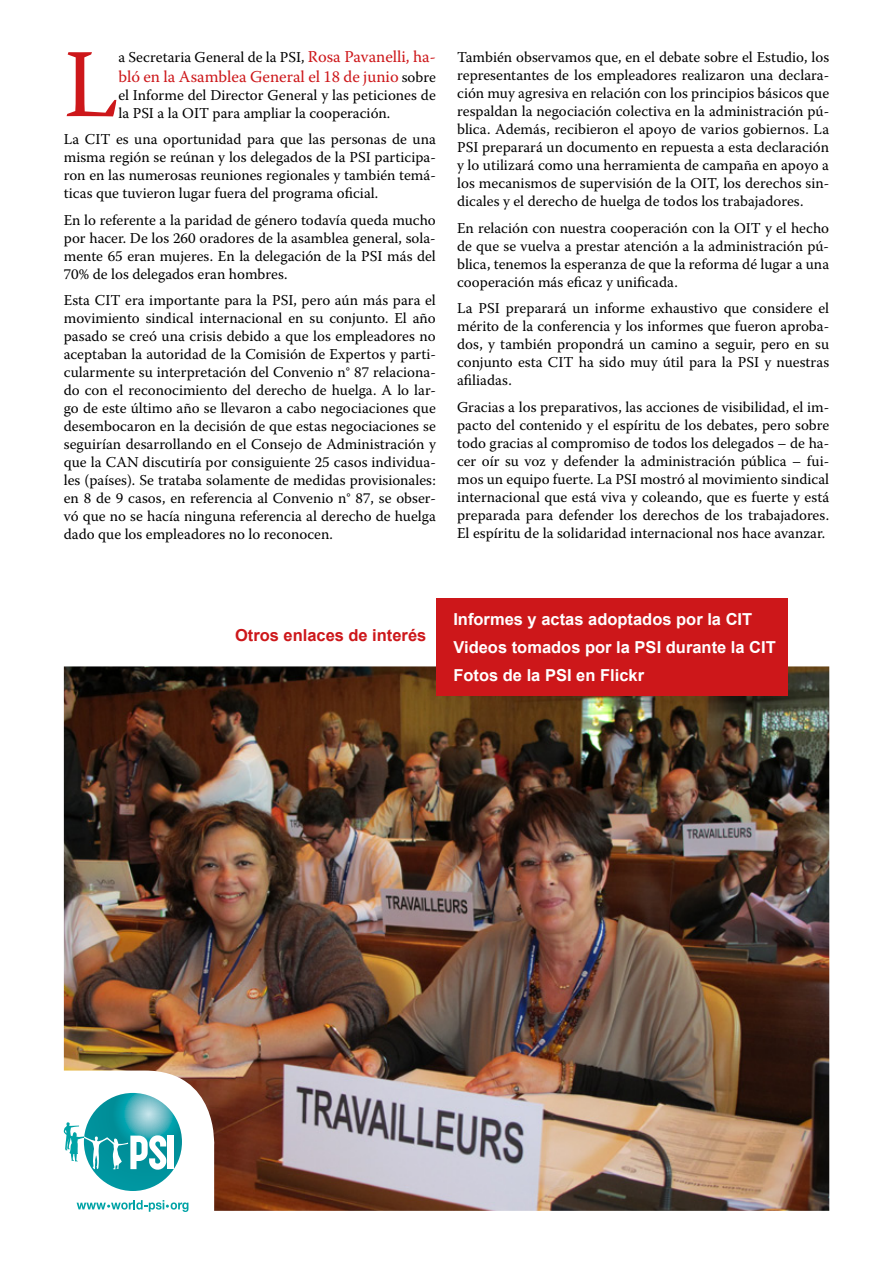
<style>
.page{position:relative;width:893px;height:1263px;background:#fff}
.page>*{position:absolute;margin:0;border:0;box-sizing:border-box;transform-origin:0 0}
.t1{font:96.9px "Warnock Pro";color:#cd171a}
.t2{font:700 16.5px/28px "Arial";color:#fff}
.t3{font:16.5px "Warnock Pro";color:#cd171a}
.t4{font:700 16.5px "Arial";color:#cd171a}
.t5{font:15px/18px "Warnock Pro";color:#000;text-align:justify}
.s1{font-size:16.5px;color:#cd171a}
.s2{font-size:15px;color:#000}
</style>
<div class="page">
<img style="left:64px;top:666px;width:765px;height:545px">
<div style="left:436px;top:598px;width:352px;height:98px;background:#cd171a"></div>
<h1 class="t1" style="left:64px;top:26px;width:56px">L</h1>
<p class="t5" style="left:118px;top:48px;width:319px">a Secretaria General de la PSI, <span class="s1">Rosa Pavanelli, ha-</span></p>
<p class="t3" style="left:118px;top:67px;width:319px">bló en la Asamblea General el 18 de junio <span class="s2">sobre</span></p>
<p class="t5" style="left:118px;top:86px;width:319px">el Informe del Director General y las peticiones de la PSI a la OIT para ampliar la cooperación.</p>
<p class="t5" style="left:64px;top:130px;width:374px">La CIT es una oportunidad para que las personas de una misma región se reúnan y los delegados de la PSI participa&shy;ron en las numerosas reuniones regionales y también temá&shy;ticas que tuvieron lugar fuera del programa oficial.</p>
<p class="t5" style="left:64px;top:211px;width:374px">En lo referente a la paridad de género todavía queda mucho por hacer. De los 260 oradores de la asamblea general, sola&shy;mente 65 eran mujeres. En la delegación de la PSI más del 70% de los delegados eran hombres.</p>
<p class="t5" style="left:64px;top:291px;width:374px">Esta CIT era importante para la PSI, pero aún más para el movimiento sindical internacional en su conjunto. El año pasado se creó una crisis debido a que los empleadores no aceptaban la autoridad de la Comisión de Expertos y parti&shy;cularmente su interpretación del Convenio n° 87 relaciona&shy;do con el reconocimiento del derecho de huelga. A lo lar&shy;go de este último año se llevaron a cabo negociaciones que desembocaron en la decisión de que estas negociaciones se seguirían desarrollando en el Consejo de Administración y que la CAN discutiría por consiguiente 25 casos individua&shy;les (países). Se trataba solamente de medidas provisionales: en 8 de 9 casos, en referencia al Convenio n° 87, se obser&shy;vó que no se hacía ninguna referencia al derecho de huelga dado que los empleadores no lo reconocen.</p>
<p class="t5" style="left:457px;top:48px;width:374px">También observamos que, en el debate sobre el Estudio, los representantes de los empleadores realizaron una declara&shy;ción muy agresiva en relación con los principios básicos que respaldan la negociación colectiva en la administración pú&shy;blica. Además, recibieron el apoyo de varios gobiernos. La PSI preparará un documento en repuesta a esta declaración y lo utilizará como una herramienta de campaña en apoyo a los mecanismos de supervisión de la OIT, los derechos sin&shy;dicales y el derecho de huelga de todos los trabajadores.</p>
<p class="t5" style="left:457px;top:218px;width:374px">En relación con nuestra cooperación con la OIT y el hecho de que se vuelva a prestar atención a la administración pú&shy;blica, tenemos la esperanza de que la reforma dé lugar a una cooperación más eficaz y unificada.</p>
<p class="t5" style="left:457px;top:299px;width:374px">La PSI preparará un informe exhaustivo que considere el mérito de la conferencia y los informes que fueron aproba&shy;dos, y también propondrá un camino a seguir, pero en su conjunto esta CIT ha sido muy útil para la PSI y nuestras afiliadas.</p>
<p class="t5" style="left:457px;top:397px;width:374px">Gracias a los preparativos, las acciones de visibilidad, el im&shy;pacto del contenido y el espíritu de los debates, pero sobre todo gracias al compromiso de todos los delegados – de ha&shy;cer oír su voz y defender la administración pública – fui&shy;mos un equipo fuerte. La PSI mostró al movimiento sindical internacional que está viva y coleando, que es fuerte y está preparada para defender los derechos de los trabajadores.<br>El espíritu de la solidaridad internacional nos hace avanzar.</p>
<p class="t4" style="left:235px;top:625px;width:193px">Otros enlaces de interés</p>
<p class="t2" style="left:453px;top:606px;width:323px">Informes y actas adoptados por la CIT<br>Videos tomados por la PSI durante la CIT<br>Fotos de la PSI en Flickr</p>
</div>
